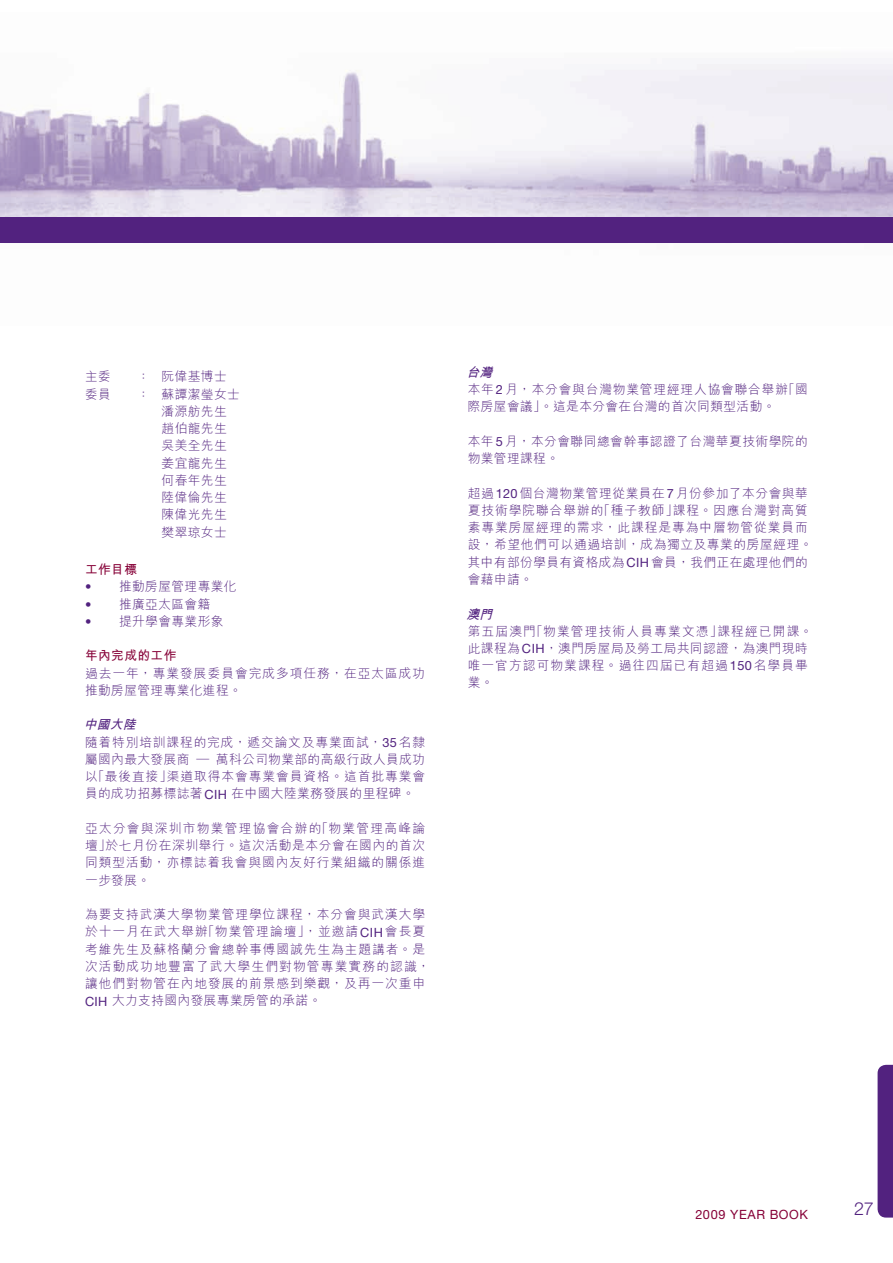
<style>
.page{position:relative;width:893px;height:1263px;background:#fff}
.page>*{position:absolute;margin:0;border:0;box-sizing:border-box;transform-origin:0 0}
.t1{font:300 18px "Helvetica Neue";color:#52227f}
.t2{font:12.75px/17.2px "M Hei HK Light E Ten B5 H";letter-spacing:.06em;color:#52227f}
.t3{font:12.75px/17.2px "M Hei HK Light E Ten B5 H";letter-spacing:.08em;color:#52227f}
.t4{font:12.75px/17.2px "M Hei HK Light E Ten B5 H";letter-spacing:.03em;color:#52227f}
.t5{font:12.75px/17.2px "M Hei HK Light E Ten B5 H";letter-spacing:.035em;color:#52227f}
.t6{font:12.75px "Helvetica Neue";letter-spacing:.045em;color:#860037}
.t7{font:12.75px "M Hei HK Bold E Ten B5 H";letter-spacing:.03em;color:#860037}
.t8{font:italic 12.75px "M Hei HK Bold E Ten B5 H";color:#52227f}
.s1{font-family:"Helvetica Neue"}
</style>
<div class="page">
<img style="left:0;top:64px;width:893px;height:153px">
<div style="left:0;top:217px;width:893px;height:26px;background:#52227f"></div>
<div style="left:878px;top:1065px;width:15px;height:152px;background:#52227f"></div>
<p class="t2" style="left:85px;top:370px;width:27px">主委</p>
<p class="t2" style="left:137px;top:370px;width:91px">： 阮偉基博士</p>
<p class="t2" style="left:85px;top:387px;width:27px">委員</p>
<p class="t4" style="left:162px;top:387px;width:80px;text-indent:-24px">： 蘇譚潔瑩女士潘源舫先生趙伯龍先生吳美全先生姜宜龍先生何春年先生陸偉倫先生陳偉光先生樊翠琼女士</p>
<p class="t7" style="left:85px;top:565px;width:54px">工作目標</p>
<p class="t4" style="left:85px;top:580px;width:153px"><span class="s1">•</span> 推動房屋管理專業化</p>
<p class="t4" style="left:85px;top:597px;width:127px"><span class="s1">•</span> 推廣亞太區會籍</p>
<p class="t4" style="left:85px;top:614px;width:140px"><span class="s1">•</span> 提升學會專業形象</p>
<p class="t7" style="left:85px;top:651px;width:93px">年內完成的工作</p>
<p class="t2" style="left:85px;top:666px;width:342px">過去一年，專業發展委員會完成多項任務，在亞太區成功推動房屋管理專業化進程。</p>
<p class="t8" style="left:84px;top:720px;width:57px">中國大陸</p>
<p class="t2" style="left:85px;top:735px;width:342px;text-align:justify">隨着特別培訓課程的完成，遞交論文及專業面試，<span class="s1">35</span>名隸屬國內最大發展商 ─ 萬科公司物業部的高級行政人員成功以「最後直接」渠道取得本會專業會員資格。這首批專業會員的成功招募標誌著<span class="s1">CIH</span> 在中國大陸業務發展的里程碑。</p>
<p class="t2" style="left:85px;top:821px;width:342px;text-align:justify">亞太分會與深圳市物業管理協會合辦的「物業管理高峰論壇」於七月份在深圳舉行。這次活動是本分會在國內的首次同類型活動，亦標誌着我會與國內友好行業組織的關係進一步發展。</p>
<p class="t2" style="left:85px;top:907px;width:346px">為要支持武漢大學物業管理學位課程，本分會與武漢大學於十一月在武大舉辦「物業管理論壇」，並邀請<span class="s1">CIH</span>會長夏考維先生及蘇格蘭分會總幹事傅國誠先生為主題講者。是次活動成功地豐富了武大學生們對物管專業實務的認識，讓他們對物管在內地發展的前景感到樂觀，及再一次重申<br><span class="s1">CIH</span> 大力支持國內發展專業房管的承諾。</p>
<p class="t8" style="left:466px;top:367px;width:31px">台灣</p>
<p class="t2" style="left:468px;top:382px;width:342px">本年<span class="s1">2</span>月，本分會與台灣物業管理經理人協會聯合舉辦「國際房屋會議」。這是本分會在台灣的首次同類型活動。</p>
<p class="t5" style="left:468px;top:434px;width:342px">本年<span class="s1">5</span>月，本分會聯同總會幹事認證了台灣華夏技術學院的物業管理課程。</p>
<p class="t2" style="left:468px;top:486px;width:346px">超過<span class="s1">120</span>個台灣物業管理從業員在<span class="s1">7</span>月份參加了本分會與華夏技術學院聯合舉辦的「種子教師」課程。因應台灣對高質素專業房屋經理的需求，此課程是專為中層物管從業員而設，希望他們可以通過培訓，成為獨立及專業的房屋經理。其中有部份學員有資格成為<span class="s1">CIH</span>會員，我們正在處理他們的會藉申請。</p>
<p class="t8" style="left:466px;top:609px;width:31px">澳門</p>
<p class="t3" style="left:468px;top:624px;width:346px">第五屆澳門「物業管理技術人員專業文憑」課程經已開課。此課程為<span class="s1">CIH</span>，澳門房屋局及勞工局共同認證，為澳門現時唯一官方認可物業課程。過往四屆已有超過<span class="s1">150</span>名學員畢業。</p>
<p class="t6" style="left:695px;top:1209px;width:114px">2009 YEAR BOOK</p>
<h1 class="t1" style="left:854px;top:1202px;width:21px">27</h1>
</div>
